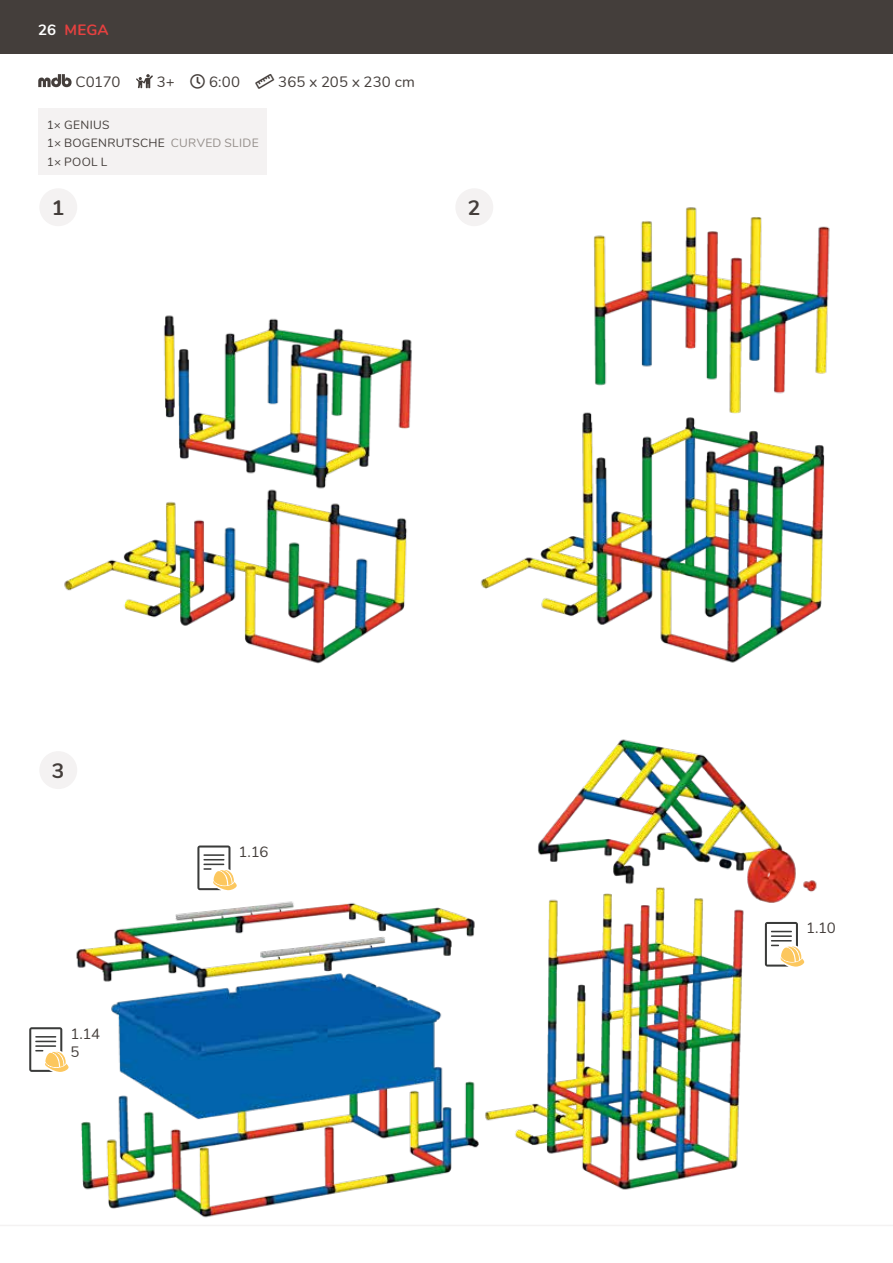
<style>
.page{position:relative;width:893px;height:1263px;background:#fff}
.page>*{position:absolute;margin:0;border:0;box-sizing:border-box;transform-origin:0 0}
.t1{font:700 21px "Nunito";color:#443e3b}
.t2{font:15px/18px "Nunito";letter-spacing:.005em;color:#443e3b}
.t3{font:700 15px "Nunito";letter-spacing:.015em;color:#e64140}
.t4{font:12px/18.6px "Nunito";letter-spacing:.025em;color:#443e3b}
.s1{color:#fff}
.s2{color:#958f8b}
</style>
<div class="page">
<hr style="left:0;top:1225px;width:893px;height:1px;background:#f4f2f2">
<img style="left:480px;top:207px;width:350px;height:456px">
<img style="left:64px;top:315px;width:348px;height:349px">
<img style="left:76px;top:739px;width:741px;height:479px">
<div style="left:0;top:0;width:893px;height:54px;background:#443e3b"></div>
<div style="left:39px;top:188px;width:38px;height:38px;background:#f4f2f2;border-radius:50%"></div>
<div style="left:39px;top:751px;width:38px;height:38px;background:#f4f2f2;border-radius:50%"></div>
<div style="left:455px;top:188px;width:38px;height:38px;background:#f4f2f2;border-radius:50%"></div>
<svg style="left:29px;top:1027px;width:40px;height:45px"></svg>
<svg style="left:765px;top:922px;width:39px;height:45px"></svg>
<svg style="left:197px;top:845px;width:40px;height:45px"></svg>
<svg style="left:38px;top:74px;width:34px;height:13px"></svg>
<svg style="left:136px;top:74px;width:17px;height:14px"></svg>
<div style="left:38px;top:108px;width:229px;height:66px;background:#f4f2f2"></div>
<p class="t3" style="left:38px;top:18px;width:72px"><span class="s1">26</span> MEGA</p>
<p class="t2" style="left:75px;top:72px;width:47px">C0170</p>
<p class="t2" style="left:157px;top:72px;width:19px">3+</p>
<p class="t2" style="left:209px;top:72px;width:33px">6:00</p>
<p class="t2" style="left:278px;top:72px;width:138px">365 x 205 x 230 cm</p>
<p class="t4" style="left:47px;top:115px;width:213px">1× GENIUS<br>1× BOGENRUTSCHE <span class="s2">CURVED SLIDE<br></span>1× POOL L</p>
<h1 class="t1" style="left:52px;top:192px;width:14px">1</h1>
<h1 class="t1" style="left:468px;top:192px;width:14px">2</h1>
<h1 class="t1" style="left:52px;top:755px;width:14px">3</h1>
<p class="t2" style="left:70px;top:1023px;width:31px">1.14<br>5</p>
<p class="t2" style="left:239px;top:842px;width:31px">1.16</p>
<p class="t2" style="left:806px;top:918px;width:31px">1.10</p>
</div>
